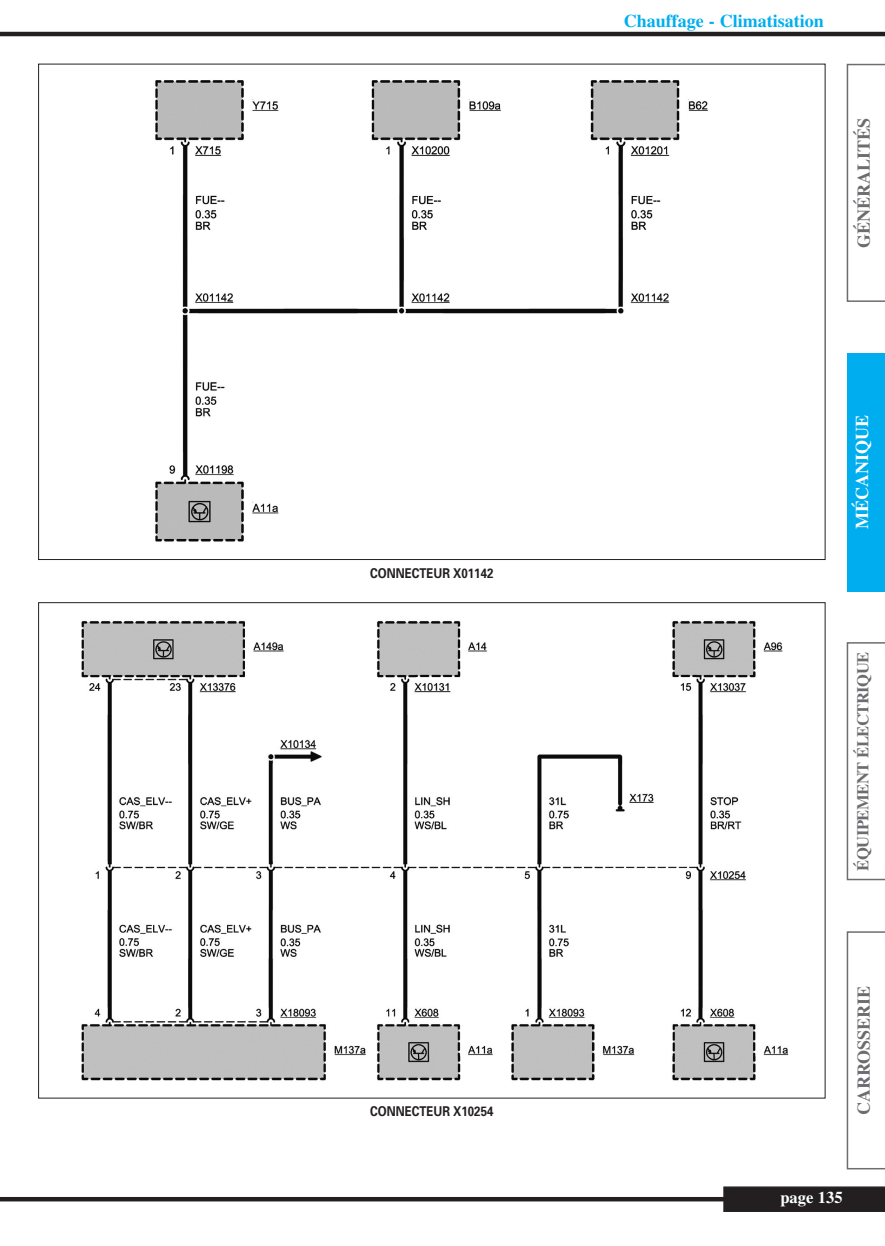
<style>
.page{position:relative;width:885px;height:1246px;background:#fff}
.page>*{position:absolute;margin:0;border:0;box-sizing:border-box;transform-origin:0 0}
.t1{font:700 18px "Times";color:#00aeef}
.t2{font:700 18px "Times";color:#6c6d70}
.t3{font:700 18px "Times";color:#fff}
.t4{font:700 16.5px "Times";letter-spacing:-.025em;color:#6c6d70}
.t5{font:700 16.5px "Times";color:#fff}
.t6{font:700 13.5px "Univers";color:#231f20;scale:.85 1}
</style>
<div class="page">
<svg style="left:846px;top:64px;width:38px;height:238px"></svg>
<div style="left:846px;top:353px;width:38px;height:238px;background:#00aeef"></div>
<svg style="left:846px;top:642px;width:38px;height:238px"></svg>
<svg style="left:846px;top:931px;width:38px;height:238px"></svg>
<hr style="left:0;top:1197px;width:727px;height:4px;background:#231f20">
<div style="left:723px;top:1186px;width:161px;height:26px;background:#231f20"></div>
<hr style="left:0;top:32px;width:884px;height:4px;background:#231f20">
<img style="left:155px;top:80px;width:553px;height:462px">
<img style="left:81px;top:620px;width:708px;height:461px">
<p class="t6" style="left:370px;top:568px;width:146px">CONNECTEUR X01142</p>
<p class="t6" style="left:370px;top:1106px;width:146px">CONNECTEUR X10254</p>
<h1 class="t1" style="left:624px;top:15px;width:201px">Chauffage - Climatisation</h1>
<h1 class="t2" style="left:857px;top:248px;width:132px;rotate:-90deg">GÉNÉRALITÉS</h1>
<h1 class="t3" style="left:856px;top:529px;width:115px;rotate:-90deg">MÉCANIQUE</h1>
<p class="t4" style="left:857px;top:870px;width:220px;rotate:-90deg">ÉQUIPEMENT ÉLECTRIQUE</p>
<h1 class="t2" style="left:857px;top:1115px;width:131px;rotate:-90deg">CARROSSERIE</h1>
<p class="t5" style="left:780px;top:1192px;width:64px">page 135</p>
</div>
